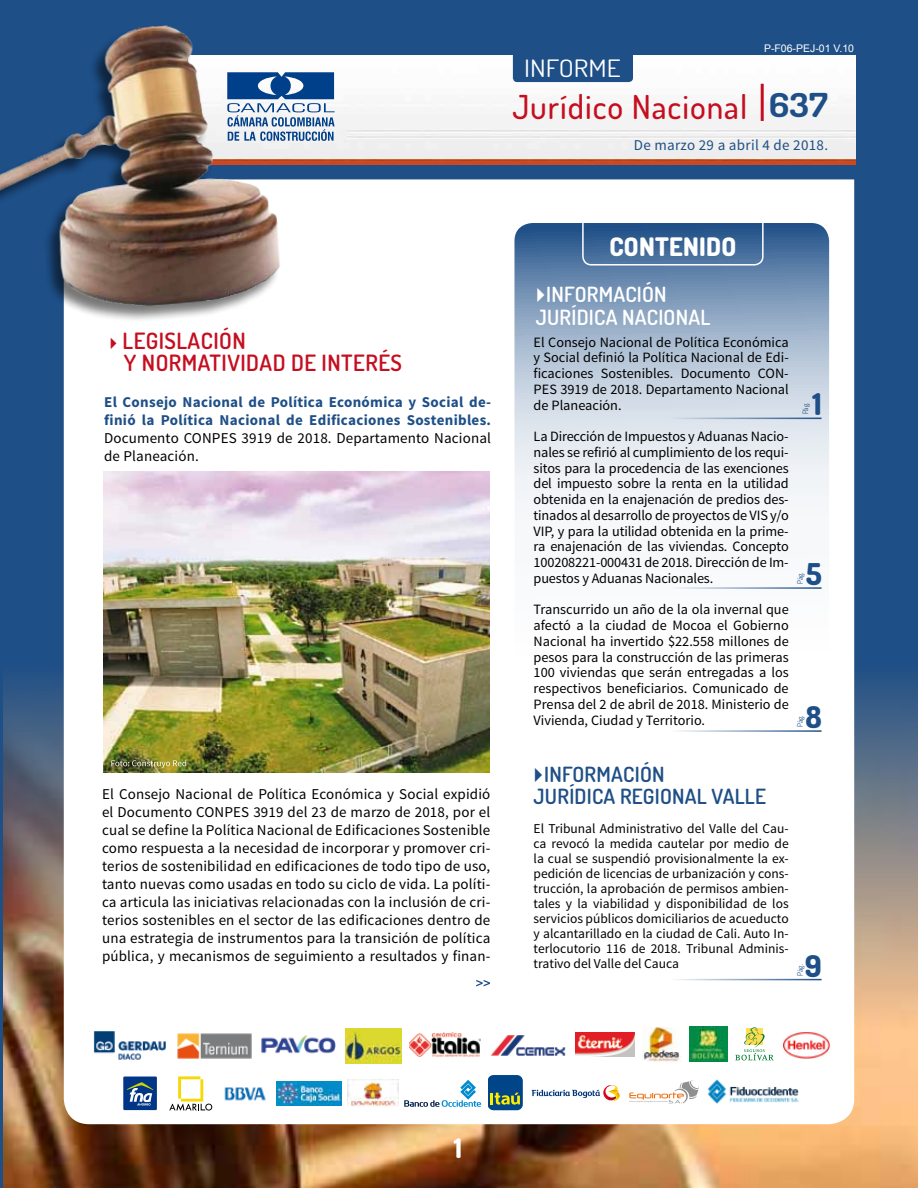
<style>
.page{position:relative;width:918px;height:1188px;background:#1e4f87}
.page>*{position:absolute;margin:0;border:0;box-sizing:border-box;transform-origin:0 0}
.t1{font:500 33px "Dosis";letter-spacing:.03em;color:#c50e1f}
.t2{font:800 30px "Dosis";color:#1e4f87}
.t3{font:800 27px "Dosis";color:#fff}
.t4{font:800 25.5px "Dosis";letter-spacing:.01em;color:#fff}
.t5{font:24px "Dosis";color:#fff;scale:1.14 1}
.t6{font:600 22.5px/22.5px "Dosis";letter-spacing:.02em;color:#c50e1f}
.t7{font:600 21px/22.5px "Dosis";letter-spacing:.01em;color:#1e4f87}
.t8{font:600 21px/22.5px "Dosis";letter-spacing:.01em;color:#fff}
.t9{font:15px/18px "Source Sans Pro";letter-spacing:.01em;color:#000}
.t10{font:700 15px/18px "Source Sans Pro";letter-spacing:.02em;color:#1e4f87}
.t11{font:15px "Source Sans Pro";letter-spacing:.02em;color:#1e4f87}
.t12{font:14.25px/15.8px "Source Sans Pro";color:#000;text-align:justify}
.t13{font:13.5px/15px "Source Sans Pro";color:#000;text-align:justify}
.t14{font:10.5px "Arial";color:#fff}
.t15{font:7.5px "Dosis";letter-spacing:-.005em;color:#1e4f87}
.s1{font-weight:700;color:#1e4f87}
</style>
<div class="page">
<img style="left:4px;top:665px;width:914px;height:523px">
<div style="left:64px;top:179px;width:790px;height:945px;background:#fff"></div>
<img style="left:282px;top:55px;width:574px;height:109px">
<div style="left:513px;top:37px;width:120px;height:45px;background:#1e4f87;border-radius:4px"></div>
<hr style="left:761px;top:84px;width:3px;height:37px;background:#c50e1f">
<svg style="left:280px;top:72px;width:55px;height:69px;background:#7999be"></svg>
<svg style="left:514px;top:223px;width:315px;height:766px;background:#dee5ed"></svg>
<div style="left:582px;top:208px;width:182px;height:58px;border:2px solid #fff;border-radius:9px"></div>
<svg style="left:476px;top:980px;width:14px;height:6px"></svg>
<hr style="left:574px;top:418px;width:248px;height:1px;background:#1e4f87">
<hr style="left:574px;top:587px;width:248px;height:2px;background:#1e4f87">
<hr style="left:574px;top:730px;width:248px;height:2px;background:#1e4f87">
<hr style="left:574px;top:979px;width:248px;height:1px;background:#1e4f87">
<div style="left:0;top:26px;width:280px;height:297px;background:#000;opacity:.32"></div>
<img style="left:261px;top:1036px;width:74px;height:19px">
<div style="left:168px;top:1075px;width:46px;height:37px;background:#fff"></div>
<svg style="left:169px;top:1076px;width:43px;height:35px"></svg>
<img style="left:490px;top:1033px;width:77px;height:24px">
<img style="left:345px;top:1028px;width:57px;height:36px">
<img style="left:409px;top:1033px;width:72px;height:24px">
<img style="left:220px;top:1081px;width:50px;height:24px">
<img style="left:276px;top:1081px;width:65px;height:24px">
<img style="left:347px;top:1080px;width:51px;height:27px">
<img style="left:94px;top:1031px;width:73px;height:29px">
<img style="left:575px;top:1033px;width:60px;height:24px">
<svg style="left:532px;top:1085px;width:91px;height:17px;background:#dedadb"></svg>
<img style="left:642px;top:1027px;width:39px;height:35px">
<div style="left:123px;top:1077px;width:34px;height:33px;background:#003685"></div>
<svg style="left:127px;top:1082px;width:26px;height:24px"></svg>
<img style="left:103px;top:472px;width:387px;height:300px">
<img style="left:689px;top:1026px;width:39px;height:35px">
<svg style="left:405px;top:1080px;width:76px;height:27px;background:#d2e5f0"></svg>
<img style="left:176px;top:1033px;width:76px;height:26px">
<div style="left:488px;top:1075px;width:35px;height:35px;background:#004588;border-radius:6px"></div>
<svg style="left:491px;top:1093px;width:29px;height:12px"></svg>
<svg style="left:736px;top:1027px;width:38px;height:33px"></svg>
<svg style="left:630px;top:1080px;width:69px;height:24px;background:#efe6df"></svg>
<img style="left:706px;top:1079px;width:95px;height:26px">
<img style="left:783px;top:1032px;width:46px;height:27px">
<svg style="left:111px;top:760px;width:75px;height:8px"></svg>
<svg style="left:537px;top:288px;width:7px;height:14px"></svg>
<svg style="left:535px;top:768px;width:7px;height:14px"></svg>
<h3 class="t5" style="left:524px;top:53px;width:86px">INFORME</h3>
<p class="t14" style="left:764px;top:42px;width:92px">P-F06-PEJ-01 V.10</p>
<h1 class="t1" style="left:512px;top:85px;width:317px">Jurídico Nacional <span class="s1">637</span></h1>
<p class="t11" style="left:634px;top:136px;width:196px">De marzo 29 a abril 4 de 2018.</p>
<h3 class="t6" style="left:124px;top:329px;width:280px;text-indent:-20px">✔LEGISLACIÓN<br>Y NORMATIVIDAD DE INTERÉS</h3>
<p class="t10" style="left:104px;top:394px;width:388px">El Consejo Nacional de Política Económica y Social de&shy;finió la Política Nacional de Edificaciones Sostenibles.</p>
<p class="t9" style="left:104px;top:429px;width:388px">Documento CONPES 3919 de 2018. Departamento Nacional de Planeación.</p>
<p class="t9" style="left:102px;top:785px;width:390px;text-align:justify">El Consejo Nacional de Política Económica y Social expidió el Documento CONPES 3919 del 23 de marzo de 2018, por el cual se define la Política Nacional de Edificaciones Sostenible como respuesta a la necesidad de incorporar y promover cri&shy;terios de sostenibilidad en edificaciones de todo tipo de uso, tanto nuevas como usadas en todo su ciclo de vida. La políti&shy;ca articula las iniciativas relacionadas con la inclusión de cri&shy;terios sostenibles en el sector de las edificaciones dentro de una estrategia de instrumentos para la transición de política pública, y mecanismos de seguimiento a resultados y finan-</p>
<h3 class="t4" style="left:609px;top:230px;width:129px">CONTENIDO</h3>
<h3 class="t8" style="left:536px;top:283px;width:132px;text-indent:11px">INFORMACIÓN<br>JURÍDICA NACIONA</h3>
<h3 class="t8" style="left:700px;top:305px;width:12px">L</h3>
<p class="t12" style="left:534px;top:334px;width:257px">El Consejo Nacional de Política Económica y Social definió la Política Nacional de Edi&shy;ficaciones Sostenibles. Documento CON-PES 3919 de 2018. Departamento Nacional de Planeación.</p>
<p class="t12" style="left:534px;top:429px;width:257px">La Dirección de Impuestos y Aduanas Nacio&shy;nales se refirió al cumplimiento de los requi&shy;sitos para la procedencia de las exenciones del impuesto sobre la renta en la utilidad obtenida en la enajenación de predios des&shy;tinados al desarrollo de proyectos de VIS y/o VIP, y para la utilidad obtenida en la prime&shy;ra enajenación de las viviendas. Concepto 100208221-000431 de 2018. Dirección de Im&shy;puestos y Aduanas Nacionales.</p>
<p class="t12" style="left:534px;top:602px;width:257px">Transcurrido un año de la ola invernal que afectó a la ciudad de Mocoa el Gobierno Nacional ha invertido $22.558 millones de pesos para la construcción de las primeras 100 viviendas que serán entregadas a los respectivos beneficiarios. Comunicado de Prensa del 2 de abril de 2018. Ministerio de Vivienda, Ciudad y Territorio.</p>
<h2 class="t2" style="left:812px;top:385px;width:11px">1</h2>
<p class="t15" style="left:800px;top:414px;width:13px;rotate:-90deg">Pág.</p>
<h2 class="t2" style="left:806px;top:555px;width:17px">5</h2>
<p class="t15" style="left:795px;top:584px;width:13px;rotate:-90deg">Pág.</p>
<h2 class="t2" style="left:805px;top:698px;width:18px">8</h2>
<p class="t15" style="left:795px;top:727px;width:13px;rotate:-90deg">Pág.</p>
<h3 class="t7" style="left:534px;top:762px;width:232px;text-indent:11px">INFORMACIÓN<br>JURÍDICA REGIONAL VALLE</h3>
<p class="t13" style="left:534px;top:821px;width:257px">El Tribunal Administrativo del Valle del Cau&shy;ca revocó la medida cautelar por medio de la cual se suspendió provisionalmente la ex&shy;pedición de licencias de urbanización y cons&shy;trucción, la aprobación de permisos ambien&shy;tales y la viabilidad y disponibilidad de los servicios públicos domiciliarios de acueducto y alcantarillado en la ciudad de Cali. Auto In&shy;terlocutorio 116 de 2018. Tribunal Adminis&shy;trativo del Valle del Cauca</p>
<h2 class="t2" style="left:805px;top:946px;width:18px">9</h2>
<p class="t15" style="left:795px;top:976px;width:13px;rotate:-90deg">Pág.</p>
<h3 class="t3" style="left:454px;top:1131px;width:10px">1</h3>
</div>
